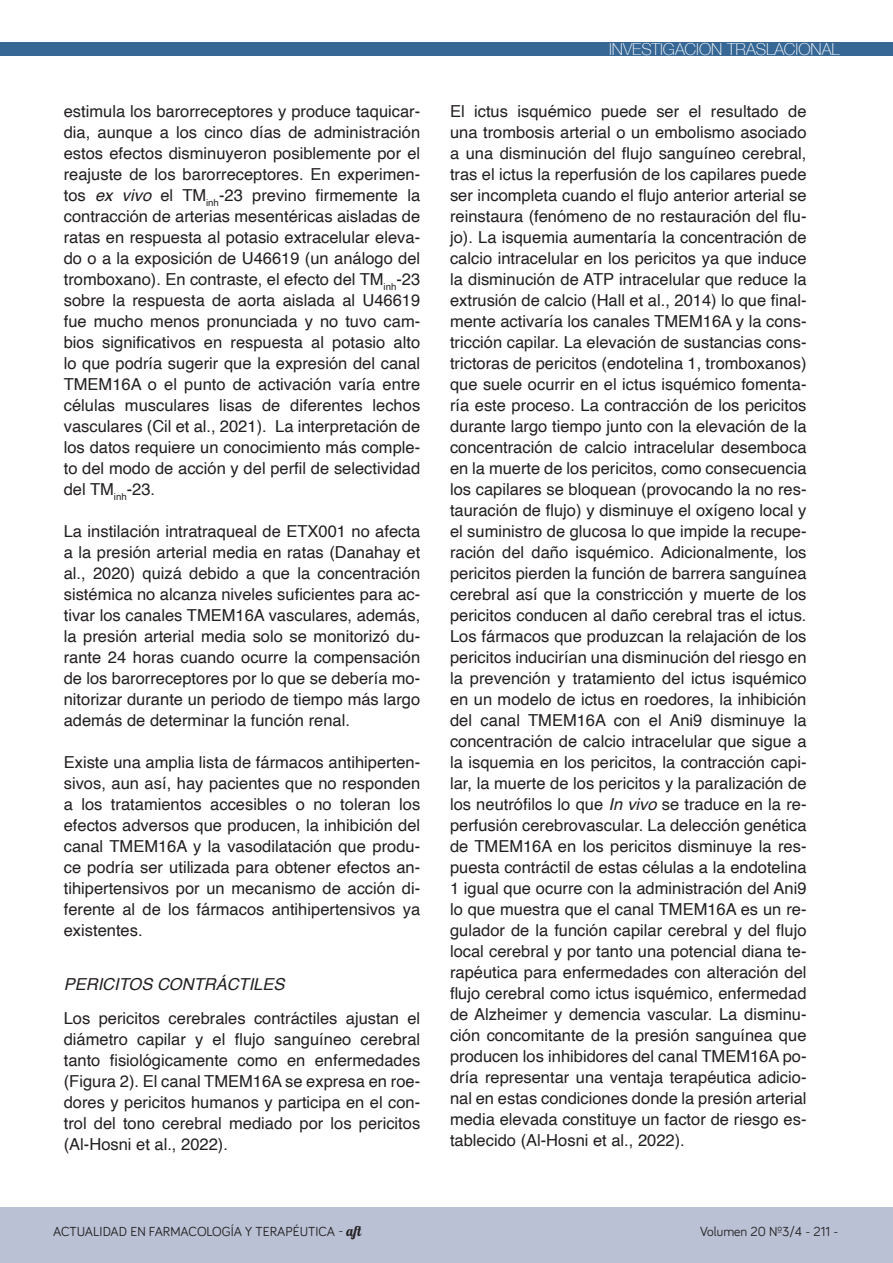
<style>
.page{position:relative;width:893px;height:1263px;background:#fff}
.page>*{position:absolute;margin:0;border:0;box-sizing:border-box;transform-origin:0 0}
.t1{font:16.5px/21px "Helvetica";color:#231f20;text-align:justify}
.t2{font:100 16.5px "Helvetica Neue";color:#fff}
.List_Paragraph{font:italic 16.5px "Helvetica";color:#231f20}
.t3{font:13.5px "Bariol";color:#231f20}
.s1{font-style:italic}
.s2{font-family:"Lobster 1.4"}
</style>
<div class="page">
<div style="left:0;top:1207px;width:893px;height:56px;background:#bac1d5"></div>
<div style="left:0;top:42px;width:893px;height:13px;background:#366795"></div>
<p class="t1" style="left:64px;top:101px;width:358px">estimula los barorreceptores y produce taquicar&shy;dia, aunque a los cinco días de administración estos efectos disminuyeron posiblemente por el reajuste de los barorreceptores. En experimen&shy;tos <span class="s1">ex vivo</span> el TM<sub>inh</sub>-23 previno firmemente la contracción de arterias mesentéricas aisladas de ratas en respuesta al potasio extracelular eleva&shy;do o a la exposición de U46619 (un análogo del tromboxano). En contraste, el efecto del TM<sub>inh</sub>-23 sobre la respuesta de aorta aislada al U46619 fue mucho menos pronunciada y no tuvo cam&shy;bios significativos en respuesta al potasio alto lo que podría sugerir que la expresión del canal TMEM16A o el punto de activación varía entre células musculares lisas de diferentes lechos vasculares (Cil et al., 2021). La interpretación de los datos requiere un conocimiento más comple&shy;to del modo de acción y del perfil de selectividad del TM<sub>inh</sub>-23.</p>
<p class="t1" style="left:64px;top:521px;width:358px">La instilación intratraqueal de ETX001 no afecta a la presión arterial media en ratas (Danahay et al., 2020) quizá debido a que la concentración sistémica no alcanza niveles suficientes para ac&shy;tivar los canales TMEM16A vasculares, además, la presión arterial media solo se monitorizó du&shy;rante 24 horas cuando ocurre la compensación de los barorreceptores por lo que se debería mo&shy;nitorizar durante un periodo de tiempo más largo además de determinar la función renal.</p>
<p class="t1" style="left:64px;top:752px;width:358px">Existe una amplia lista de fármacos antihiperten&shy;sivos, aun así, hay pacientes que no responden a los tratamientos accesibles o no toleran los efectos adversos que producen, la inhibición del canal TMEM16A y la vasodilatación que produ&shy;ce podría ser utilizada para obtener efectos an&shy;tihipertensivos por un mecanismo de acción di&shy;ferente al de los fármacos antihipertensivos ya existentes.</p>
<p class="List_Paragraph" style="left:64px;top:972px;width:222px">PERICITOS CONTRÁCTILES</p>
<p class="t1" style="left:64px;top:1008px;width:358px">Los pericitos cerebrales contráctiles ajustan el diámetro capilar y el flujo sanguíneo cerebral tanto fisiológicamente como en enfermedades (Figura 2). El canal TMEM16A se expresa en roe&shy;dores y pericitos humanos y participa en el con&shy;trol del tono cerebral mediado por los pericitos (Al-Hosni et al., 2022).</p>
<p class="t2" style="left:609px;top:37px;width:232px">INVESTIGACIÓN TRASLACIONAL</p>
<p class="t1" style="left:450px;top:101px;width:358px">El ictus isquémico puede ser el resultado de una trombosis arterial o un embolismo asociado a una disminución del flujo sanguíneo cerebral, tras el ictus la reperfusión de los capilares puede ser incompleta cuando el flujo anterior arterial se reinstaura (fenómeno de no restauración del flu&shy;jo). La isquemia aumentaría la concentración de calcio intracelular en los pericitos ya que induce la disminución de ATP intracelular que reduce la extrusión de calcio (Hall et al., 2014) lo que final&shy;mente activaría los canales TMEM16A y la cons&shy;tricción capilar. La elevación de sustancias cons&shy;trictoras de pericitos (endotelina 1, tromboxanos) que suele ocurrir en el ictus isquémico fomenta&shy;ría este proceso. La contracción de los pericitos durante largo tiempo junto con la elevación de la concentración de calcio intracelular desemboca en la muerte de los pericitos, como consecuencia los capilares se bloquean (provocando la no res&shy;tauración de flujo) y disminuye el oxígeno local y el suministro de glucosa lo que impide la recupe&shy;ración del daño isquémico. Adicionalmente, los pericitos pierden la función de barrera sanguínea cerebral así que la constricción y muerte de los pericitos conducen al daño cerebral tras el ictus.<br>Los fármacos que produzcan la relajación de los pericitos inducirían una disminución del riesgo en la prevención y tratamiento del ictus isquémico en un modelo de ictus en roedores, la inhibición del canal TMEM16A con el Ani9 disminuye la concentración de calcio intracelular que sigue a la isquemia en los pericitos, la contracción capi&shy;lar, la muerte de los pericitos y la paralización de los neutrófilos lo que <span class="s1">In vivo</span> se traduce en la re&shy;perfusión cerebrovascular. La delección genética de TMEM16A en los pericitos disminuye la res&shy;puesta contráctil de estas células a la endotelina 1 igual que ocurre con la administración del Ani9 lo que muestra que el canal TMEM16A es un re&shy;gulador de la función capilar cerebral y del flujo local cerebral y por tanto una potencial diana te&shy;rapéutica para enfermedades con alteración del flujo cerebral como ictus isquémico, enfermedad de Alzheimer y demencia vascular. La disminu&shy;ción concomitante de la presión sanguínea que producen los inhibidores del canal TMEM16A po&shy;dría representar una ventaja terapéutica adicio&shy;nal en estas condiciones donde la presión arterial media elevada constituye un factor de riesgo es&shy;tablecido (Al-Hosni et al., 2022).</p>
<p class="t3" style="left:53px;top:1222px;width:313px">ACTUALIDAD EN FARMACOLOGÍA Y TERAPÉUTICA - <span class="s2">aft</span></p>
<p class="t3" style="left:700px;top:1222px;width:140px">Volumen 20 Nº3/4 - 211 -</p>
</div>
